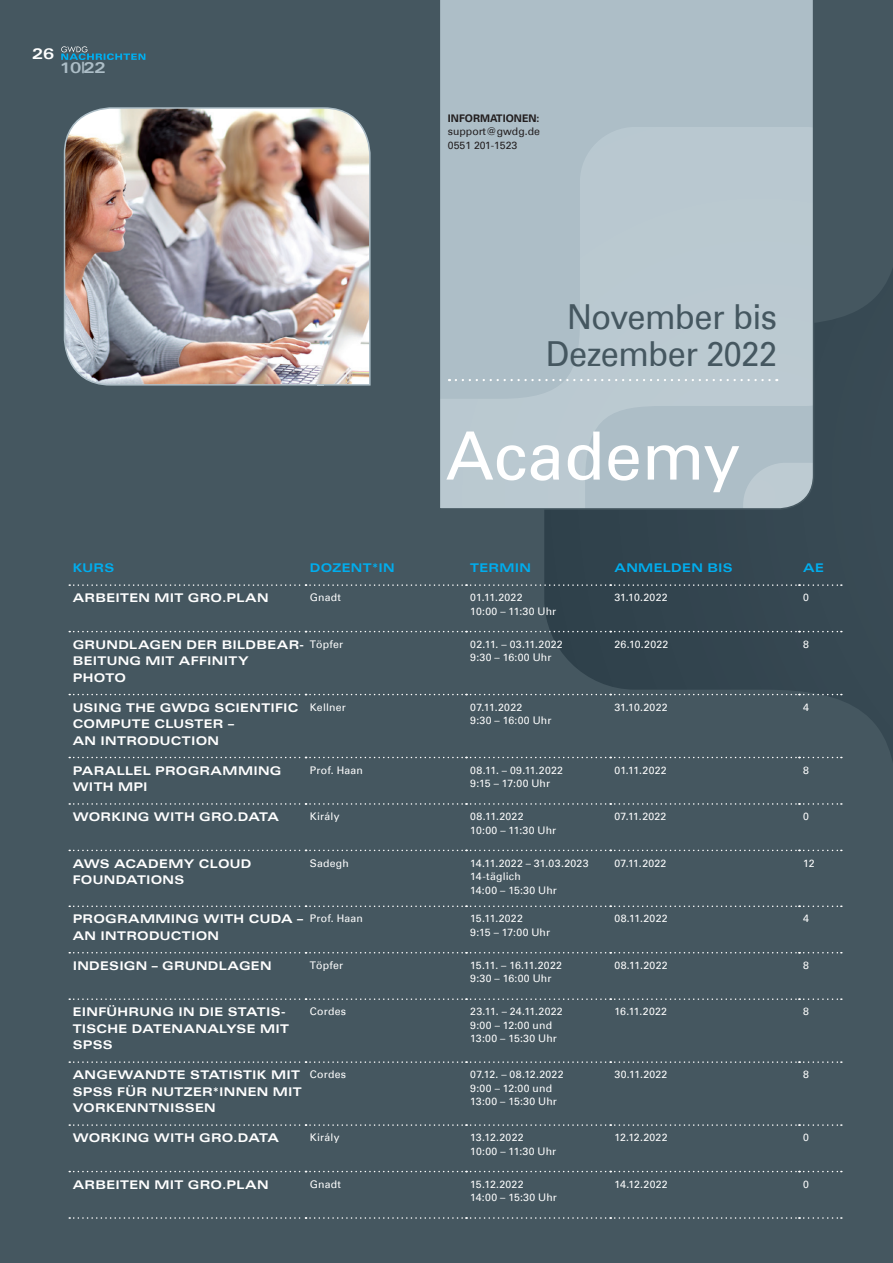
<style>
.page{position:relative;width:893px;height:1263px;background:#455760}
.page>*{position:absolute;margin:0;border:0;box-sizing:border-box;transform-origin:0 0}
.t1{font:66.6px "Univers Com 55 Roman";color:#fff}
.t2{font:34.5px/37.5px "Univers Com 55 Roman";letter-spacing:-.015em;color:#455760;text-align:right;scale:.94 1}
.t3{font:15.3px "Univers Com 63 Bold Ext";color:#adbec7}
.t4{font:15px "Univers Com 63 Bold Ext";color:#fff}
.t5{font:12px/16.5px "Univers Com 63 Bold Ext";letter-spacing:.025em;color:#fff}
.t6{font:12px "Univers Com 63 Bold Ext";letter-spacing:.02em;color:#00aeef}
.t7{font:10.5px/13.5px "Univers Com 55 Roman";letter-spacing:.025em;color:#fff}
.t8{font:10.5px/13.5px "Univers Com 55 Roman";color:#231f20}
.t9{font:700 10.5px "Univers Com 65";color:#231f20}
</style>
<div class="page">
<svg style="left:544px;top:272px;width:348px;height:791px"></svg>
<svg style="left:61px;top:46px;width:84px;height:14px"></svg>
<img style="left:63px;top:107px;width:308px;height:279px">
<svg style="left:69px;top:584px;width:773px;height:2px"></svg>
<svg style="left:69px;top:631px;width:773px;height:1px"></svg>
<svg style="left:69px;top:694px;width:773px;height:1px"></svg>
<svg style="left:69px;top:757px;width:773px;height:1px"></svg>
<svg style="left:69px;top:803px;width:773px;height:2px"></svg>
<svg style="left:69px;top:850px;width:773px;height:1px"></svg>
<svg style="left:69px;top:905px;width:773px;height:2px"></svg>
<svg style="left:69px;top:952px;width:773px;height:1px"></svg>
<svg style="left:69px;top:998px;width:773px;height:2px"></svg>
<svg style="left:69px;top:1061px;width:773px;height:2px"></svg>
<svg style="left:69px;top:1124px;width:773px;height:2px"></svg>
<svg style="left:69px;top:1171px;width:773px;height:1px"></svg>
<svg style="left:69px;top:1217px;width:773px;height:2px"></svg>
<svg style="left:440px;top:0;width:375px;height:510px;background:#b1c1ca"></svg>
<svg style="left:456px;top:379px;width:321px;height:2px"></svg>
<svg style="left:892px;top:269px;width:1px;height:492px"></svg>
<h3 class="t4" style="left:32px;top:45px;width:23px">26</h3>
<h3 class="t3" style="left:60px;top:59px;width:47px">10|22</h3>
<p class="t9" style="left:448px;top:112px;width:33px">INFORMATI</p>
<p class="t9" style="left:506px;top:112px;width:17px">ONEN</p>
<p class="t9" style="left:536px;top:112px;width:4px">:</p>
<p class="t8" style="left:448px;top:125px;width:94px">support@gwdg.de<br>0551 201-1523</p>
<h2 class="t2" style="left:546px;top:298px;width:247px">November bis<br>Dezember 2022</h2>
<h1 class="t1" style="left:446px;top:416px;width:296px">Academy</h1>
<p class="t6" style="left:73px;top:561px;width:43px">KU RS</p>
<p class="t6" style="left:310px;top:561px;width:77px">DOZENT*IN</p>
<p class="t6" style="left:470px;top:561px;width:53px">TERMIN</p>
<p class="t6" style="left:614px;top:561px;width:120px">ANMELDEN BIS</p>
<p class="t6" style="left:803px;top:561px;width:11px">AE</p>
<p class="t5" style="left:73px;top:590px;width:12px">ARB</p>
<p class="t5" style="left:106px;top:590px;width:161px">EITEN MIT GRO.PLAN</p>
<p class="t7" style="left:310px;top:591px;width:33px">Gnadt</p>
<p class="t7" style="left:470px;top:591px;width:88px">01.11.2022<br>10:00 – 11:30 Uhr</p>
<p class="t7" style="left:614px;top:591px;width:55px">31.10.2022</p>
<p class="t7" style="left:803px;top:591px;width:7px">0</p>
<p class="t5" style="left:73px;top:636px;width:233px">GRUN DLAGEN DER BI LDBEAR-<br>BEITUNG MIT AFFINI</p>
<p class="t7" style="left:310px;top:637px;width:35px">Töpfer</p>
<p class="t7" style="left:470px;top:637px;width:94px">02.11. – 03.11.2022<br>9:30 – 16:00 Uhr</p>
<p class="t7" style="left:614px;top:637px;width:55px">26.10.2022</p>
<p class="t7" style="left:803px;top:637px;width:7px">8</p>
<p class="t5" style="left:228px;top:653px;width:22px">TY</p>
<p class="t5" style="left:73px;top:669px;width:55px">PH OTO</p>
<p class="t5" style="left:73px;top:699px;width:206px;text-indent:142px">SCI ENTIFIC<br>COMPUTE CLUSTER –<br>AN</p>
<p class="t5" style="left:73px;top:699px;width:10px">USIN</p>
<p class="t5" style="left:110px;top:699px;width:89px">G THE GWDG</p>
<p class="t5" style="left:101px;top:732px;width:117px">INTRODUCTION</p>
<p class="t7" style="left:310px;top:700px;width:38px">Kellner</p>
<p class="t7" style="left:470px;top:700px;width:83px">07.11.2022<br>9:30 – 16:00 Uhr</p>
<p class="t7" style="left:614px;top:700px;width:55px">31.10.2022</p>
<p class="t7" style="left:803px;top:700px;width:7px">4</p>
<p class="t5" style="left:73px;top:762px;width:210px">PARALLEL PROGRAMMIN G<br>WITHMPI</p>
<p class="t7" style="left:310px;top:763px;width:55px">Prof. Haan</p>
<p class="t7" style="left:470px;top:763px;width:94px">08.11. – 09.11.2022<br>9:15 – 17:00 Uhr</p>
<p class="t7" style="left:614px;top:763px;width:54px">01.11.2022</p>
<p class="t7" style="left:803px;top:763px;width:7px">8</p>
<p class="t5" style="left:73px;top:808px;width:38px">WORKIN</p>
<p class="t5" style="left:138px;top:808px;width:142px">G WITH GRO.DATA</p>
<p class="t7" style="left:310px;top:810px;width:31px">Király</p>
<p class="t7" style="left:470px;top:810px;width:88px">08.11.2022<br>10:00 – 11:30 Uhr</p>
<p class="t7" style="left:614px;top:810px;width:53px">07.11.2022</p>
<p class="t7" style="left:803px;top:810px;width:7px">0</p>
<p class="t5" style="left:73px;top:855px;width:180px">AWS ACADEMY C LOUD<br>FOUN DATIONS</p>
<p class="t7" style="left:310px;top:856px;width:41px">Sadegh</p>
<p class="t7" style="left:470px;top:856px;width:120px">14.11.2022 – 31.03.2023<br>14-täglich<br>14:00 – 15:30 Uhr</p>
<p class="t7" style="left:614px;top:856px;width:53px">07.11.2022</p>
<p class="t7" style="left:803px;top:856px;width:13px">12</p>
<p class="t5" style="left:73px;top:911px;width:199px">PROGRAMMING WITH CUDA</p>
<p class="t5" style="left:297px;top:911px;width:7px">–</p>
<p class="t5" style="left:73px;top:927px;width:13px">AN</p>
<p class="t5" style="left:101px;top:927px;width:117px">INTRODUCTION</p>
<p class="t7" style="left:310px;top:912px;width:55px">Prof. Haan</p>
<p class="t7" style="left:470px;top:912px;width:81px">15.11.2022<br>9:15 – 17:00 Uhr</p>
<p class="t7" style="left:614px;top:912px;width:55px">08.11.2022</p>
<p class="t7" style="left:803px;top:912px;width:7px">4</p>
<p class="t5" style="left:73px;top:957px;width:198px">INDESIGN – GRUNDLAGEN</p>
<p class="t7" style="left:310px;top:958px;width:35px">Töpfer</p>
<p class="t7" style="left:470px;top:958px;width:93px">15.11. – 16.11.2022<br>9:30 – 16:00 Uhr</p>
<p class="t7" style="left:614px;top:958px;width:55px">08.11.2022</p>
<p class="t7" style="left:803px;top:958px;width:7px">8</p>
<p class="t5" style="left:73px;top:1004px;width:10px">EINF</p>
<p class="t5" style="left:107px;top:1004px;width:180px">ÜHRUNG IN DI E STATIS-</p>
<p class="t5" style="left:73px;top:1020px;width:19px">TISCH</p>
<p class="t5" style="left:119px;top:1020px;width:172px">E DATENANALYSE MIT</p>
<p class="t5" style="left:73px;top:1037px;width:41px">SPSS</p>
<p class="t7" style="left:310px;top:1005px;width:38px">Cordes</p>
<p class="t7" style="left:470px;top:1005px;width:94px">23.11. – 24.11.2022<br>9:00 – 12:00 und<br>13:00 – 15:30 Uhr</p>
<p class="t7" style="left:614px;top:1005px;width:54px">16.11.2022</p>
<p class="t7" style="left:803px;top:1005px;width:7px">8</p>
<p class="t5" style="left:73px;top:1067px;width:229px">AN GEWAN DTE STATISTIK MIT<br>SPSS FÜR NUTZER*INN</p>
<p class="t5" style="left:248px;top:1083px;width:56px">EN MIT</p>
<p class="t5" style="left:73px;top:1100px;width:96px">VORKENNTNISS</p>
<p class="t5" style="left:195px;top:1100px;width:20px">EN</p>
<p class="t7" style="left:310px;top:1068px;width:38px">Cordes</p>
<p class="t7" style="left:470px;top:1068px;width:95px">07.12. – 08.12.2022<br>9:00 – 12:00 und<br>13:00 – 15:30 Uhr</p>
<p class="t7" style="left:614px;top:1068px;width:55px">30.11.2022</p>
<p class="t7" style="left:803px;top:1068px;width:7px">8</p>
<p class="t5" style="left:73px;top:1130px;width:38px">WORKIN</p>
<p class="t5" style="left:138px;top:1130px;width:142px">G WITH GRO.DATA</p>
<p class="t7" style="left:310px;top:1131px;width:31px">Király</p>
<p class="t7" style="left:470px;top:1131px;width:88px">13.12.2022<br>10:00 – 11:30 Uhr</p>
<p class="t7" style="left:614px;top:1131px;width:55px">12.12.2022</p>
<p class="t7" style="left:803px;top:1131px;width:7px">0</p>
<p class="t5" style="left:73px;top:1176px;width:12px">ARB</p>
<p class="t5" style="left:106px;top:1176px;width:161px">EITEN MIT GRO.PLAN</p>
<p class="t7" style="left:310px;top:1177px;width:33px">Gnadt</p>
<p class="t7" style="left:470px;top:1177px;width:88px">15.12.2022<br>14:00 – 15:30 Uhr</p>
<p class="t7" style="left:614px;top:1177px;width:55px">14.12.2022</p>
<p class="t7" style="left:803px;top:1177px;width:7px">0</p>
</div>
